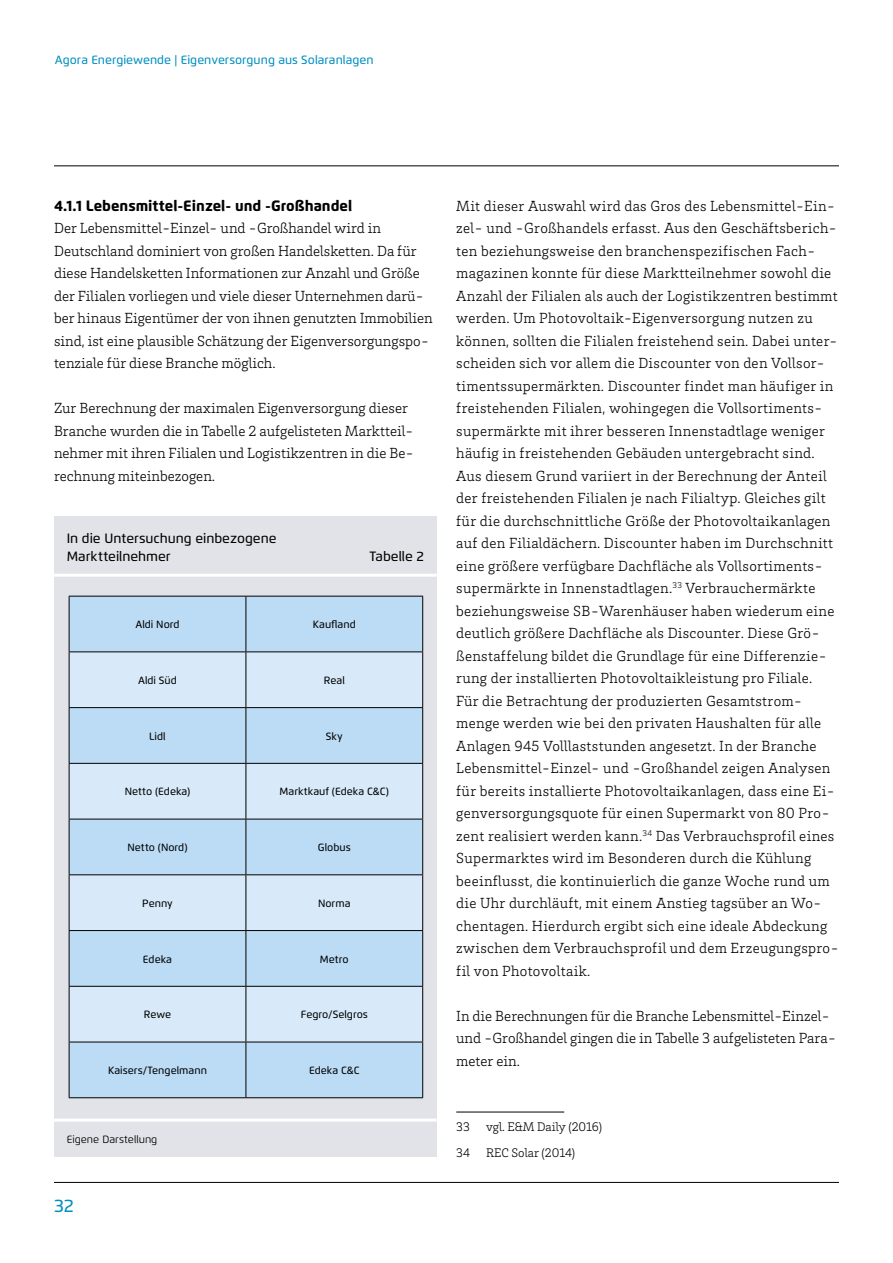
<style>
.page{position:relative;width:893px;height:1263px;background:#fff}
.page>*{position:absolute;margin:0;border:0;box-sizing:border-box;transform-origin:0 0}
.t1{font:500 18px "Flexo";color:#008fc1}
.t2{font:300 15px/22.5px "Brix Slab";letter-spacing:.02em;color:#000}
.t3{font:300 15px/22.5px "Brix Slab";color:#000}
.t4{font:800 15px "Flexo";color:#000}
.t5{font:500 13.5px/18px "Flexo";color:#000}
.t6{font:300 12.75px/25.5px "Brix Slab";color:#000}
.t7{font:500 12px "Flexo";letter-spacing:.005em;color:#008fc1}
.t8{font:500 10.5px "Flexo";color:#000}
.t9{font:10.5px "Flexo";color:#000}
</style>
<div class="page">
<hr style="left:54px;top:166px;width:785px;height:1px;background:#000">
<hr style="left:54px;top:1182px;width:785px;height:1px;background:#000">
<hr style="left:456px;top:1112px;width:108px;height:1px;background:#000">
<div style="left:54px;top:516px;width:383px;height:641px;background:#e2e3e9"></div>
<hr style="left:54px;top:1118px;width:383px;height:3px;background:#fff">
<hr style="left:54px;top:574px;width:383px;height:3px;background:#fff">
<div style="left:70px;top:597px;width:352px;height:500px;background:#bcdcf5"></div>
<svg style="left:70px;top:652px;width:352px;height:390px;fill:#d8eaf9"></svg>
<hr style="left:246px;top:596px;width:1px;height:55px;background:#000">
<hr style="left:69px;top:651px;width:177px;height:1px;background:#000">
<hr style="left:246px;top:651px;width:177px;height:1px;background:#000">
<hr style="left:246px;top:652px;width:1px;height:55px;background:#000">
<hr style="left:69px;top:707px;width:177px;height:1px;background:#000">
<hr style="left:246px;top:707px;width:177px;height:1px;background:#000">
<hr style="left:246px;top:708px;width:1px;height:55px;background:#000">
<hr style="left:69px;top:763px;width:177px;height:1px;background:#000">
<hr style="left:246px;top:763px;width:177px;height:1px;background:#000">
<hr style="left:246px;top:764px;width:1px;height:55px;background:#000">
<hr style="left:69px;top:819px;width:177px;height:1px;background:#000">
<hr style="left:246px;top:819px;width:177px;height:1px;background:#000">
<hr style="left:246px;top:819px;width:1px;height:55px;background:#000">
<hr style="left:69px;top:874px;width:177px;height:1px;background:#000">
<hr style="left:246px;top:874px;width:177px;height:1px;background:#000">
<hr style="left:246px;top:875px;width:1px;height:55px;background:#000">
<hr style="left:69px;top:930px;width:177px;height:1px;background:#000">
<hr style="left:246px;top:930px;width:177px;height:1px;background:#000">
<hr style="left:246px;top:931px;width:1px;height:55px;background:#000">
<hr style="left:69px;top:986px;width:177px;height:1px;background:#000">
<hr style="left:246px;top:986px;width:177px;height:1px;background:#000">
<hr style="left:246px;top:987px;width:1px;height:55px;background:#000">
<hr style="left:69px;top:1042px;width:177px;height:1px;background:#000">
<hr style="left:246px;top:1042px;width:177px;height:1px;background:#000">
<hr style="left:246px;top:1042px;width:1px;height:55px;background:#000">
<hr style="left:69px;top:596px;width:177px;height:1px;background:#000">
<hr style="left:69px;top:596px;width:1px;height:55px;background:#000">
<hr style="left:246px;top:596px;width:177px;height:1px;background:#000">
<hr style="left:422px;top:596px;width:1px;height:55px;background:#000">
<hr style="left:69px;top:652px;width:1px;height:55px;background:#000">
<hr style="left:422px;top:652px;width:1px;height:55px;background:#000">
<hr style="left:69px;top:708px;width:1px;height:55px;background:#000">
<hr style="left:422px;top:708px;width:1px;height:55px;background:#000">
<hr style="left:69px;top:764px;width:1px;height:55px;background:#000">
<hr style="left:422px;top:764px;width:1px;height:55px;background:#000">
<hr style="left:69px;top:819px;width:1px;height:55px;background:#000">
<hr style="left:422px;top:819px;width:1px;height:55px;background:#000">
<hr style="left:69px;top:875px;width:1px;height:55px;background:#000">
<hr style="left:422px;top:875px;width:1px;height:55px;background:#000">
<hr style="left:69px;top:931px;width:1px;height:55px;background:#000">
<hr style="left:422px;top:931px;width:1px;height:55px;background:#000">
<hr style="left:69px;top:987px;width:1px;height:55px;background:#000">
<hr style="left:422px;top:987px;width:1px;height:55px;background:#000">
<hr style="left:69px;top:1042px;width:1px;height:55px;background:#000">
<hr style="left:422px;top:1042px;width:1px;height:55px;background:#000">
<hr style="left:69px;top:1097px;width:177px;height:1px;background:#000">
<hr style="left:246px;top:1097px;width:177px;height:1px;background:#000">
<p class="t7" style="left:55px;top:53px;width:320px">Agora Energiewende | Eigenversorgung aus Solaranlagen</p>
<p class="t4" style="left:54px;top:196px;width:300px">4.1.1 Lebensmittel-Einzel- und -Großhandel</p>
<p class="t3" style="left:54px;top:216px;width:380px">Der Lebensmittel-Einzel- und -Großhandel wird in Deutschland dominiert von großen Handelsketten. Da für diese Handelsketten Informationen zur Anzahl und Größe der Filialen vorliegen und viele dieser Unternehmen darü&shy;ber hinaus Eigentümer der von ihnen genutzten Immobilien sind, ist eine plausible Schätzung der Eigenversorgungspo&shy;tenziale für diese Branche möglich.</p>
<p class="t3" style="left:54px;top:396px;width:361px">Zur Berechnung der maximalen Eigenversorgung dieser Branche wurden die in Tabelle 2 aufgelisteten Marktteil&shy;nehmer mit ihren Filialen und Logistikzentren in die Be&shy;rechnung miteinbezogen.</p>
<p class="t5" style="left:67px;top:529px;width:211px">In die Untersuchung einbezogene<br>Marktteilnehmer</p>
<p class="t5" style="left:370px;top:547px;width:56px">Tabelle 2</p>
<p class="t8" style="left:135px;top:618px;width:46px">Aldi Nord</p>
<p class="t8" style="left:313px;top:618px;width:44px">Kaufland</p>
<p class="t8" style="left:138px;top:674px;width:40px">Aldi Süd</p>
<p class="t8" style="left:324px;top:674px;width:23px">Real</p>
<p class="t8" style="left:149px;top:729px;width:18px">Lidl</p>
<p class="t8" style="left:326px;top:729px;width:18px">Sky</p>
<p class="t8" style="left:125px;top:785px;width:67px">Netto (Edeka)</p>
<p class="t8" style="left:280px;top:785px;width:111px">Marktkauf (Edeka C&amp;C)</p>
<p class="t8" style="left:127px;top:841px;width:62px">Netto (Nord)</p>
<p class="t8" style="left:318px;top:841px;width:34px">Globus</p>
<p class="t8" style="left:142px;top:897px;width:32px">Penny</p>
<p class="t8" style="left:318px;top:897px;width:34px">Norma</p>
<p class="t8" style="left:143px;top:952px;width:31px">Edeka</p>
<p class="t8" style="left:320px;top:952px;width:30px">Metro</p>
<p class="t8" style="left:144px;top:1008px;width:29px">Rewe</p>
<p class="t8" style="left:301px;top:1008px;width:69px">Fegro/Selgros</p>
<p class="t8" style="left:108px;top:1064px;width:100px">Kaisers/Tengelmann</p>
<p class="t8" style="left:309px;top:1064px;width:52px">Edeka C&amp;C</p>
<p class="t9" style="left:67px;top:1133px;width:92px">Eigene Darstellung</p>
<p class="t1" style="left:54px;top:1195px;width:21px">32</p>
<p class="t2" style="left:456px;top:194px;width:384px">Mit dieser Auswahl wird das Gros des Lebensmittel-Ein&shy;zel- und -Großhandels erfasst. Aus den Geschäftsberich&shy;ten beziehungsweise den branchenspezifischen Fach&shy;magazinen konnte für diese Marktteilnehmer sowohl die Anzahl der Filialen als auch der Logistikzentren bestimmt werden. Um Photovoltaik-Eigenversorgung nutzen zu können, sollten die Filialen freistehend sein. Dabei unter&shy;scheiden sich vor allem die Discounter von den Vollsor&shy;timentssupermärkten. Discounter findet man häufiger in freistehenden Filialen, wohingegen die Vollsortiments&shy;supermärkte mit ihrer besseren Innenstadtlage weniger häufig in freistehenden Gebäuden untergebracht sind.<br>Aus diesem Grund variiert in der Berechnung der Anteil der freistehenden Filialen je nach Filialtyp. Gleiches gilt für die durchschnittliche Größe der Photovoltaikanlagen auf den Filialdächern. Discounter haben im Durchschnitt eine größere verfügbare Dachfläche als Vollsortiments&shy;supermärkte in Innenstadtlagen.<sup>33</sup> Verbrauchermärkte beziehungsweise SB-Warenhäuser haben wiederum eine deutlich größere Dachfläche als Discounter. Diese Grö&shy;ßenstaffelung bildet die Grundlage für eine Differenzie&shy;rung der installierten Photovoltaikleistung pro Filiale.<br>Für die Betrachtung der produzierten Gesamtstrom&shy;menge werden wie bei den privaten Haushalten für alle Anlagen 945 Volllaststunden angesetzt. In der Branche Lebensmittel-Einzel- und -Großhandel zeigen Analysen für bereits installierte Photovoltaikanlagen, dass eine Ei&shy;genversorgungsquote für einen Supermarkt von 80 Pro&shy;zent realisiert werden kann.<sup>34</sup> Das Verbrauchsprofil eines Supermarktes wird im Besonderen durch die Kühlung beeinflusst, die kontinuierlich die ganze Woche rund um die Uhr durchläuft, mit einem Anstieg tagsüber an Wo&shy;chentagen. Hierdurch ergibt sich eine ideale Abdeckung zwischen dem Verbrauchsprofil und dem Erzeugungspro&shy;fil von Photovoltaik.</p>
<p class="t3" style="left:456px;top:1004px;width:381px">In die Berechnungen für die Branche Lebensmittel-Einzel&shy;und -Großhandel gingen die in Tabelle 3 aufgelisteten Para&shy;meter ein.</p>
<p class="t6" style="left:456px;top:1114px;width:147px;text-indent:30px">vgl. E&amp;M Daily (2016)<br>34 REC Solar (2014)</p>
<p class="t6" style="left:456px;top:1114px;width:15px">33</p>
</div>
